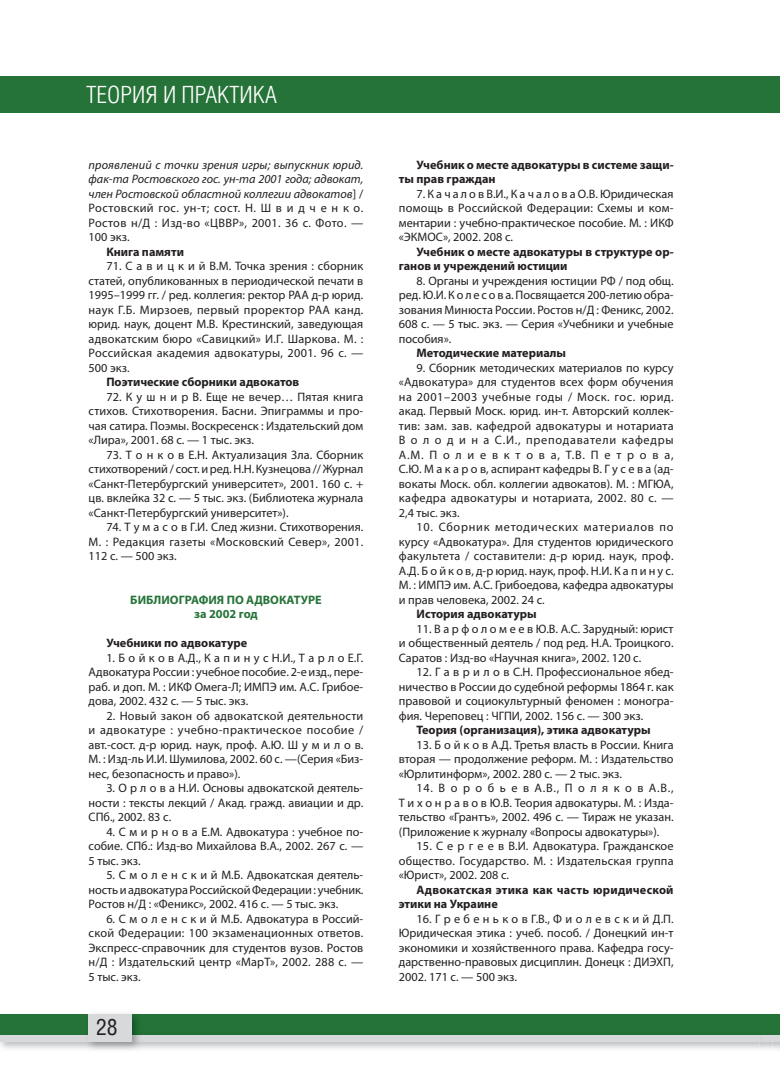
<style>
.page{position:relative;width:780px;height:1088px;background:#fff}
.page>*{position:absolute;margin:0;border:0;box-sizing:border-box;transform-origin:0 0}
.t1{font:300 23.75px "Helios Cond";color:#fff;scale:1.04 1}
.t2{font:22.5px "Helios Cond";color:#231f20}
.t3{font:12.25px/14.5px "Myriad Pro";color:#231f20;text-align:justify}
.t4{font:700 12.25px/14.5px "Myriad Pro";color:#231f20}
.t5{font:italic 12.25px/14.5px "Myriad Pro";color:#231f20;text-align:justify}
.t6{font:700 12.25px/14.5px "Myriad Pro";color:#267339;text-align:center}
.s1{font-style:normal}
</style>
<div class="page">
<div style="left:0;top:1014px;width:780px;height:22px;background:#267339"></div>
<div style="left:0;top:76px;width:780px;height:37px;background:#267339"></div>
<div style="left:0;top:1035px;width:762px;height:6px;background:#d8d9db"></div>
<img style="left:772px;top:1041px;width:8px;height:8px">
<img style="left:759px;top:1041px;width:13px;height:8px">
<div style="left:762px;top:1035px;width:18px;height:6px;background:#d8d9db"></div>
<img style="left:86px;top:1014px;width:56px;height:37px">
<div style="left:89px;top:1014px;width:43px;height:27px;background:#d8d9db"></div>
<h1 class="t1" style="left:86px;top:81px;width:185px">ТЕОРИЯ И ПРАКТИКА</h1>
<p class="t5" style="left:89px;top:157px;width:276px">проявлений с точки зрения игры; выпускник юрид. фак-та Ростовского гос. ун-та 2001 года; адвокат, член Ростовской областной коллегии адвокатов<span class="s1">] / Ростовский гос. ун-т; сост. Н. Ш в и д ч е н к о.<br>Ростов н/Д : Изд-во «ЦВВР», 2001. 36 с. Фото. — 100 экз.</span></p>
<p class="t4" style="left:106px;top:244px;width:79px">Книга памяти</p>
<p class="t3" style="left:89px;top:260px;width:276px;text-indent:18px">71. С а в и ц к и й В.М. Точка зрения : сборник статей, опубликованных в периодической печати в 1995–1999 гг. / ред. коллегия: ректор РАА д-р юрид. наук Г.Б. Мирзоев, первый проректор РАА канд. юрид. наук, доцент М.В. Крестинский, заведующая адвокатским бюро «Савицкий» И.Г. Шаркова. М. :<br>Российская академия адвокатуры, 2001. 96 с. — 500 экз.</p>
<p class="t4" style="left:106px;top:375px;width:194px">Поэтические сборники адвокатов</p>
<p class="t3" style="left:89px;top:390px;width:276px;text-indent:18px">72. К у ш н и р В. Еще не вечер… Пятая книга стихов. Стихотворения. Басни. Эпиграммы и про&shy;чая сатира. Поэмы. Воскресенск : Издательский дом «Лира», 2001. 68 с. — 1 тыс. экз.</p>
<p class="t3" style="left:89px;top:448px;width:276px;text-indent:18px">73. Т о н к о в Е.Н. Актуализация Зла. Сборник стихотворений / сост. и ред. Н.Н. Кузнецова // Журнал «Санкт-Петербургский университет», 2001. 160 с. + цв. вклейка 32 с. — 5 тыс. экз. (Библиотека журнала «Санкт-Петербургский университет»).</p>
<p class="t3" style="left:89px;top:521px;width:276px;text-indent:18px">74. Т у м а с о в Г.И. След жизни. Стихотворения.<br>М. : Редакция газеты «Московский Север», 2001.<br>112 с. — 500 экз.</p>
<p class="t6" style="left:130px;top:592px;width:193px">БИБЛИОГРАФИЯ ПО АДВОКАТУРЕ за 2002 год</p>
<p class="t4" style="left:106px;top:636px;width:142px">Учебники по адвокатуре</p>
<p class="t3" style="left:89px;top:651px;width:276px;text-indent:18px">1. Б о й к о в А.Д., К а п и н у с Н.И., Т а р л о Е.Г.<br>Адвокатура России : учебное пособие. 2-е изд., пере&shy;раб. и доп. М. : ИКФ Омега-Л; ИМПЭ им. А.С. Грибое&shy;дова, 2002. 432 с. — 5 тыс. экз.</p>
<p class="t3" style="left:89px;top:709px;width:276px;text-indent:18px">2. Новый закон об адвокатской деятельности и адвокатуре : учебно-практическое пособие / авт.-сост. д-р юрид. наук, проф. А.Ю. Ш у м и л о в.<br>М. : Изд-ль И.И. Шумилова, 2002. 60 с. —(Серия «Биз&shy;нес, безопасность и право»).</p>
<p class="t3" style="left:89px;top:782px;width:276px;text-indent:18px">3. О р л о в а Н.И. Основы адвокатской деятель&shy;ности : тексты лекций / Акад. гражд. авиации и др.<br>СПб., 2002. 83 с.</p>
<p class="t3" style="left:89px;top:825px;width:276px;text-indent:18px">4. С м и р н о в а Е.М. Адвокатура : учебное по&shy;собие. СПб.: Изд-во Михайлова В.А., 2002. 267 с. — 5 тыс. экз.</p>
<p class="t3" style="left:89px;top:869px;width:276px;text-indent:18px">5. С м о л е н с к и й М.Б. Адвокатская деятель&shy;ность и адвокатура Российской Федерации : учебник.<br>Ростов н/Д : «Феникс», 2002. 416 с. — 5 тыс. экз.</p>
<p class="t3" style="left:89px;top:912px;width:276px;text-indent:18px">6. С м о л е н с к и й М.Б. Адвокатура в Россий&shy;ской Федерации: 100 экзаменационных ответов.<br>Экспресс-справочник для студентов вузов. Ростов н/Д : Издательский центр «МарТ», 2002. 288 с. — 5 тыс. экз.</p>
<h2 class="t2" style="left:96px;top:1014px;width:23px">28</h2>
<p class="t4" style="left:399px;top:157px;width:276px;text-indent:18px">Учебник о месте адвокатуры в системе защи&shy;ты прав граждан</p>
<p class="t3" style="left:399px;top:187px;width:276px;text-indent:18px">7. К а ч а л о в В.И., К а ч а л о в а О.В. Юридическая помощь в Российской Федерации: Схемы и ком&shy;ментарии : учебно-практическое пособие. М. : ИКФ «ЭКМОС», 2002. 208 с.</p>
<p class="t4" style="left:399px;top:244px;width:276px;text-indent:18px">Учебник о месте адвокатуры в структуре ор&shy;ганов и учреждений юстиции</p>
<p class="t3" style="left:399px;top:274px;width:276px;text-indent:18px">8. Органы и учреждения юстиции РФ / под общ. ред. Ю.И. К о л е с о в а. Посвящается 200-летию обра&shy;зования Минюста России. Ростов н/Д : Феникс, 2002.<br>608 с. — 5 тыс. экз. — Серия «Учебники и учебные пособия».</p>
<p class="t4" style="left:416px;top:346px;width:151px">Методические материалы</p>
<p class="t3" style="left:399px;top:361px;width:276px;text-indent:18px">9. Сборник методических материалов по курсу «Адвокатура» для студентов всех форм обучения на 2001–2003 учебные годы / Моск. гос. юрид. акад. Первый Моск. юрид. ин-т. Авторский коллек&shy;тив: зам. зав. кафедрой адвокатуры и нотариата В о л о д и н а С.И., преподаватели кафедры А.М. П о л и е в к т о в а, Т.В. П е т р о в а, С.Ю. М а к а р о в, аспирант кафедры В. Г у с е в а (ад&shy;вокаты Моск. обл. коллегии адвокатов). М. : МГЮА, кафедра адвокатуры и нотариата, 2002. 80 с. — 2,4 тыс. экз.</p>
<p class="t3" style="left:399px;top:521px;width:276px;text-indent:18px">10. Сборник методических материалов по курсу «Адвокатура». Для студентов юридического факультета / составители: д-р юрид. наук, проф.<br>А.Д. Б о й к о в, д-р юрид. наук, проф. Н.И. К а п и н у с.<br>М. : ИМПЭ им. А.С. Грибоедова, кафедра адвокатуры и прав человека, 2002. 24 с.</p>
<p class="t4" style="left:416px;top:607px;width:122px">История адвокатуры</p>
<p class="t3" style="left:399px;top:622px;width:276px;text-indent:18px">11. В а р ф о л о м е е в Ю.В. А.С. Зарудный: юрист и общественный деятель / под ред. Н.А. Троицкого.<br>Саратов : Изд-во «Научная книга», 2002. 120 с.</p>
<p class="t3" style="left:399px;top:666px;width:276px;text-indent:18px">12. Г а в р и л о в С.Н. Профессиональное ябед&shy;ничество в России до судебной реформы 1864 г. как правовой и социокультурный феномен : моногра&shy;фия. Череповец : ЧГПИ, 2002. 156 с. — 300 экз.</p>
<p class="t4" style="left:416px;top:723px;width:236px">Теория (организация), этика адвокатуры</p>
<p class="t3" style="left:399px;top:738px;width:276px;text-indent:18px">13. Б о й к о в А.Д. Третья власть в России. Книга вторая — продолжение реформ. М. : Издательство «Юрлитинформ», 2002. 280 с. — 2 тыс. экз.</p>
<p class="t3" style="left:399px;top:782px;width:276px;text-indent:18px">14. В о р о б ь е в А.В., П о л я к о в А.В., Т и х о н р а в о в Ю.В. Теория адвокатуры. М. : Изда&shy;тельство «Грантъ», 2002. 496 с. — Тираж не указан. (Приложение к журналу «Вопросы адвокатуры»).</p>
<p class="t3" style="left:399px;top:840px;width:276px;text-indent:18px">15. С е р г е е в В.И. Адвокатура. Гражданское общество. Государство. М. : Издательская группа «Юрист», 2002. 208 с.</p>
<p class="t4" style="left:399px;top:882px;width:276px;text-indent:18px">Адвокатская этика как часть юридической этики на Украине</p>
<p class="t3" style="left:399px;top:912px;width:276px;text-indent:18px">16. Г р е б е н ь к о в Г.В., Ф и о л е в с к и й Д.П.<br>Юридическая этика : учеб. пособ. / Донецкий ин-т экономики и хозяйственного права. Кафедра госу&shy;дарственно-правовых дисциплин. Донецк : ДИЭХП, 2002. 171 с. — 500 экз.</p>
</div>
